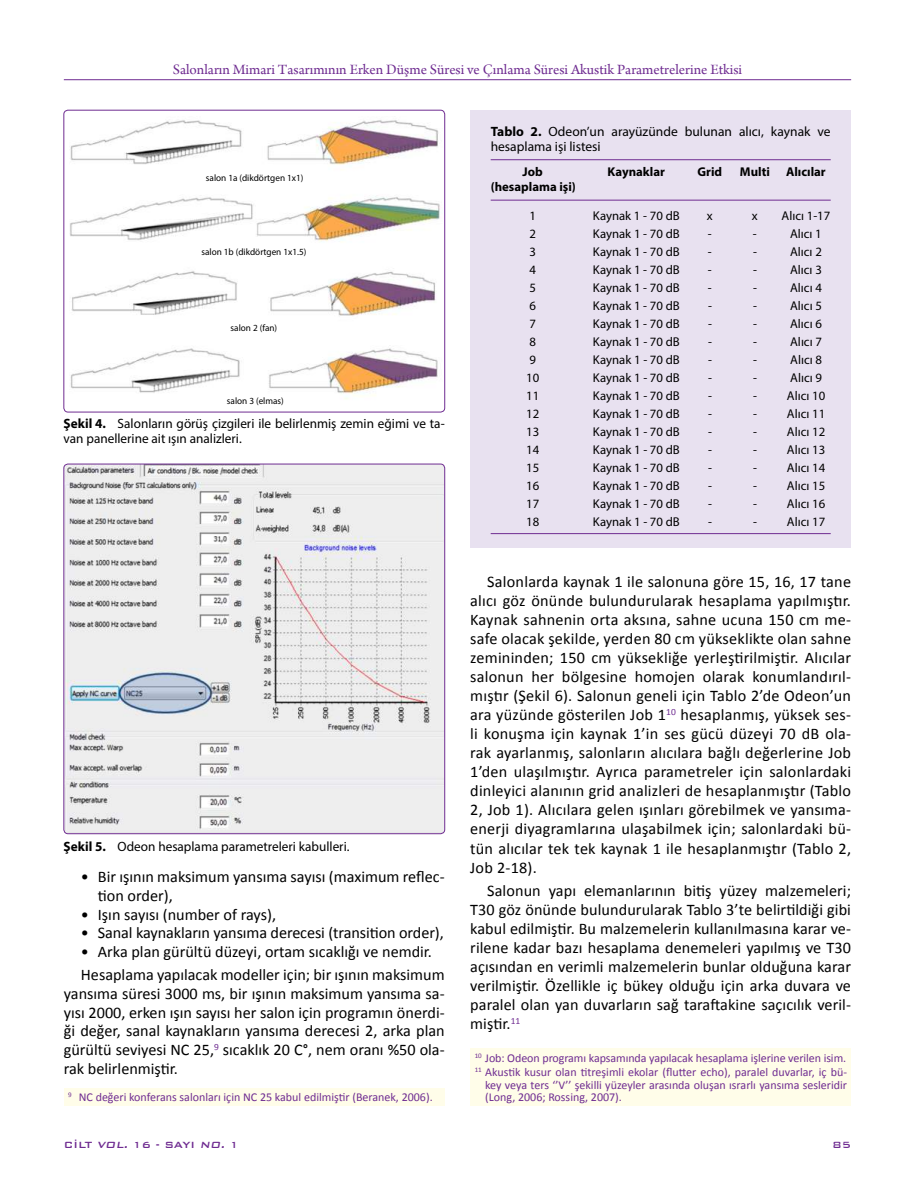
<style>
.page{position:relative;width:915px;height:1191px;background:#fff}
.page>*{position:absolute;margin:0;border:0;box-sizing:border-box;transform-origin:0 0}
.t1{font:16.2px/19px "Calibri";color:#000;text-align:justify}
.t2{font:15px "Arno Pro";color:#6f2c91}
.t3{font:13.5px/15px "Myriad Pro";color:#000}
.t4{font:12.75px "Myriad Pro";color:#000}
.t5{font:700 12.75px "Myriad Pro";color:#000}
.t6{font:12px/14.5px "Calibri";color:#6f2c91}
.t7{font:500 12px "Bank Gothic BT";color:#6f2c91}
.t8{font:9.45px "Myriad Pro";color:#000}
.s1{font-weight:700}
.s2{font-style:italic}
</style>
<div class="page">
<hr style="left:64px;top:79px;width:786px;height:1px;background:#6f2c91">
<div style="left:64px;top:1088px;width:381px;height:17px;background:#fffde9"></div>
<div style="left:470px;top:1048px;width:381px;height:57px;background:#fffde9"></div>
<img style="left:64px;top:110px;width:376px;height:302px">
<div style="left:64px;top:110px;width:381px;height:302px;border:1px solid #6f2c91;border-radius:4px"></div>
<img style="left:64px;top:464px;width:380px;height:369px">
<div style="left:64px;top:464px;width:381px;height:370px;border:1px solid #6f2c91;border-radius:4px"></div>
<div style="left:470px;top:111px;width:380px;height:437px;background:#e8e1f0"></div>
<hr style="left:490px;top:200px;width:340px;height:1px;background:#6f2c91">
<hr style="left:490px;top:159px;width:340px;height:1px;background:#6f2c91">
<hr style="left:490px;top:533px;width:340px;height:1px;background:#6f2c91">
<p class="t2" style="left:173px;top:61px;width:570px">Salonların Mimari Tasarımının Erken Düşme Süresi ve Çınlama Süresi Akustik Parametrelerine Etkisi</p>
<p class="t8" style="left:206px;top:172px;width:99px">salon 1a (dikdörtgen 1x1)</p>
<p class="t8" style="left:201px;top:246px;width:106px">salon 1b (dikdörtgen 1x1.5)</p>
<p class="t8" style="left:230px;top:322px;width:48px">salon 2 (fan)</p>
<p class="t8" style="left:227px;top:395px;width:58px">salon 3 (elmas)</p>
<p class="t3" style="left:64px;top:416px;width:382px"><span class="s1">Şekil 4.</span> Salonların görüş çizgileri ile belirlenmiş zemin eğimi ve ta&shy;van panellerine ait ışın analizleri.</p>
<p class="t3" style="left:64px;top:839px;width:287px"><span class="s1">Şekil 5.</span> Odeon hesaplama parametreleri kabulleri.</p>
<p class="t1" style="left:98px;top:866px;width:348px;text-indent:-17px">• Bir ışının maksimum yansıma sayısı (maximum reflec&shy;tion order),</p>
<p class="t1" style="left:81px;top:904px;width:197px">• Işın sayısı (number of rays),</p>
<p class="t1" style="left:81px;top:922px;width:364px">• Sanal kaynakların yansıma derecesi (transition order),</p>
<p class="t1" style="left:81px;top:939px;width:365px;line-height:23px">• Arka plan gürültü düzeyi, ortam sıcaklığı ve nemdir.<br>Hesaplama yapılacak modeller için; bir ışının maksimum</p>
<p class="t1" style="left:64px;top:983px;width:382px">yansıma süresi 3000 ms, bir ışının maksimum yansıma sa&shy;yısı 2000, erken ışın sayısı her salon için programın önerdi&shy;ği değer, sanal kaynakların yansıma derecesi 2, arka plan gürültü seviyesi NC 25,<sup>9</sup> sıcaklık 20 C°, nem oranı %50 ola&shy;rak belirlenmiştir.</p>
<p class="t6" style="left:68px;top:1089px;width:366px"><sup>9</sup> NC değeri konferans salonları için NC 25 kabul edilmiştir (Beranek, 2006).</p>
<p class="t3" style="left:490px;top:123px;width:341px"><span class="s1">Tablo 2.</span> Odeon’un arayüzünde bulunan alıcı, kaynak ve hesaplama işi listesi</p>
<p class="t5" style="left:522px;top:164px;width:22px">Job</p>
<p class="t5" style="left:607px;top:164px;width:59px">Kaynaklar</p>
<p class="t5" style="left:697px;top:164px;width:26px">Grid</p>
<p class="t5" style="left:739px;top:164px;width:31px">Multi</p>
<p class="t5" style="left:785px;top:164px;width:41px">Alıcılar</p>
<p class="t5" style="left:490px;top:179px;width:87px">(hesaplama işi)</p>
<p class="t4" style="left:529px;top:208px;width:8px">1</p>
<p class="t4" style="left:592px;top:208px;width:88px">Kaynak 1 - 70 dB</p>
<p class="t4" style="left:706px;top:208px;width:7px">x</p>
<p class="t4" style="left:751px;top:208px;width:7px">x</p>
<p class="t4" style="left:781px;top:208px;width:50px">Alıcı 1-17</p>
<p class="t4" style="left:529px;top:226px;width:8px">2</p>
<p class="t4" style="left:592px;top:226px;width:88px">Kaynak 1 - 70 dB</p>
<p class="t4" style="left:707px;top:226px;width:5px">-</p>
<p class="t4" style="left:752px;top:226px;width:5px">-</p>
<p class="t4" style="left:789px;top:226px;width:33px">Alıcı 1</p>
<p class="t4" style="left:529px;top:244px;width:8px">3</p>
<p class="t4" style="left:592px;top:244px;width:88px">Kaynak 1 - 70 dB</p>
<p class="t4" style="left:707px;top:244px;width:5px">-</p>
<p class="t4" style="left:752px;top:244px;width:5px">-</p>
<p class="t4" style="left:789px;top:244px;width:33px">Alıcı 2</p>
<p class="t4" style="left:529px;top:262px;width:8px">4</p>
<p class="t4" style="left:592px;top:262px;width:88px">Kaynak 1 - 70 dB</p>
<p class="t4" style="left:707px;top:262px;width:5px">-</p>
<p class="t4" style="left:752px;top:262px;width:5px">-</p>
<p class="t4" style="left:789px;top:262px;width:33px">Alıcı 3</p>
<p class="t4" style="left:529px;top:280px;width:8px">5</p>
<p class="t4" style="left:592px;top:280px;width:88px">Kaynak 1 - 70 dB</p>
<p class="t4" style="left:707px;top:280px;width:5px">-</p>
<p class="t4" style="left:752px;top:280px;width:5px">-</p>
<p class="t4" style="left:789px;top:280px;width:33px">Alıcı 4</p>
<p class="t4" style="left:529px;top:298px;width:8px">6</p>
<p class="t4" style="left:592px;top:298px;width:88px">Kaynak 1 - 70 dB</p>
<p class="t4" style="left:707px;top:298px;width:5px">-</p>
<p class="t4" style="left:752px;top:298px;width:5px">-</p>
<p class="t4" style="left:789px;top:298px;width:33px">Alıcı 5</p>
<p class="t4" style="left:529px;top:316px;width:8px">7</p>
<p class="t4" style="left:592px;top:316px;width:88px">Kaynak 1 - 70 dB</p>
<p class="t4" style="left:707px;top:316px;width:5px">-</p>
<p class="t4" style="left:752px;top:316px;width:5px">-</p>
<p class="t4" style="left:789px;top:316px;width:33px">Alıcı 6</p>
<p class="t4" style="left:529px;top:334px;width:8px">8</p>
<p class="t4" style="left:592px;top:334px;width:88px">Kaynak 1 - 70 dB</p>
<p class="t4" style="left:707px;top:334px;width:5px">-</p>
<p class="t4" style="left:752px;top:334px;width:5px">-</p>
<p class="t4" style="left:790px;top:334px;width:33px">Alıcı 7</p>
<p class="t4" style="left:529px;top:352px;width:8px">9</p>
<p class="t4" style="left:592px;top:352px;width:88px">Kaynak 1 - 70 dB</p>
<p class="t4" style="left:707px;top:352px;width:5px">-</p>
<p class="t4" style="left:752px;top:352px;width:5px">-</p>
<p class="t4" style="left:790px;top:352px;width:33px">Alıcı 8</p>
<p class="t4" style="left:526px;top:370px;width:15px">10</p>
<p class="t4" style="left:592px;top:370px;width:88px">Kaynak 1 - 70 dB</p>
<p class="t4" style="left:707px;top:370px;width:5px">-</p>
<p class="t4" style="left:752px;top:370px;width:5px">-</p>
<p class="t4" style="left:790px;top:370px;width:33px">Alıcı 9</p>
<p class="t4" style="left:526px;top:388px;width:15px">11</p>
<p class="t4" style="left:592px;top:388px;width:88px">Kaynak 1 - 70 dB</p>
<p class="t4" style="left:707px;top:388px;width:5px">-</p>
<p class="t4" style="left:752px;top:388px;width:74px">- Alıcı 10</p>
<p class="t4" style="left:526px;top:406px;width:15px">12</p>
<p class="t4" style="left:592px;top:406px;width:88px">Kaynak 1 - 70 dB</p>
<p class="t4" style="left:707px;top:406px;width:5px">-</p>
<p class="t4" style="left:752px;top:406px;width:74px">- Alıcı 11</p>
<p class="t4" style="left:526px;top:424px;width:15px">13</p>
<p class="t4" style="left:592px;top:424px;width:88px">Kaynak 1 - 70 dB</p>
<p class="t4" style="left:707px;top:424px;width:5px">-</p>
<p class="t4" style="left:752px;top:424px;width:74px">- Alıcı 12</p>
<p class="t4" style="left:526px;top:442px;width:15px">14</p>
<p class="t4" style="left:592px;top:442px;width:88px">Kaynak 1 - 70 dB</p>
<p class="t4" style="left:707px;top:442px;width:5px">-</p>
<p class="t4" style="left:752px;top:442px;width:74px">- Alıcı 13</p>
<p class="t4" style="left:526px;top:460px;width:15px">15</p>
<p class="t4" style="left:592px;top:460px;width:88px">Kaynak 1 - 70 dB</p>
<p class="t4" style="left:707px;top:460px;width:5px">-</p>
<p class="t4" style="left:752px;top:460px;width:74px">- Alıcı 14</p>
<p class="t4" style="left:526px;top:478px;width:15px">16</p>
<p class="t4" style="left:592px;top:478px;width:88px">Kaynak 1 - 70 dB</p>
<p class="t4" style="left:707px;top:478px;width:5px">-</p>
<p class="t4" style="left:752px;top:478px;width:74px">- Alıcı 15</p>
<p class="t4" style="left:526px;top:496px;width:15px">17</p>
<p class="t4" style="left:592px;top:496px;width:88px">Kaynak 1 - 70 dB</p>
<p class="t4" style="left:707px;top:496px;width:5px">-</p>
<p class="t4" style="left:752px;top:496px;width:74px">- Alıcı 16</p>
<p class="t4" style="left:526px;top:514px;width:15px">18</p>
<p class="t4" style="left:592px;top:514px;width:88px">Kaynak 1 - 70 dB</p>
<p class="t4" style="left:707px;top:514px;width:5px">-</p>
<p class="t4" style="left:752px;top:514px;width:74px">- Alıcı 17</p>
<p class="t1" style="left:470px;top:571px;width:382px;text-indent:17px">Salonlarda kaynak 1 ile salonuna göre 15, 16, 17 tane alıcı göz önünde bulundurularak hesaplama yapılmıştır.<br>Kaynak sahnenin orta aksına, sahne ucuna 150 cm me&shy;safe olacak şekilde, yerden 80 cm yükseklikte olan sahne zemininden; 150 cm yüksekliğe yerleştirilmiştir. Alıcılar salonun her bölgesine homojen olarak konumlandırıl&shy;mıştır (Şekil 6). Salonun geneli için Tablo 2’de Odeon’un ara yüzünde gösterilen Job 1<sup>10</sup> hesaplanmış, yüksek ses&shy;li konuşma için kaynak 1’in ses gücü düzeyi 70 dB ola&shy;rak ayarlanmış, salonların alıcılara bağlı değerlerine Job 1’den ulaşılmıştır. Ayrıca parametreler için salonlardaki dinleyici alanının grid analizleri de hesaplanmıştır (Tablo 2, Job 1). Alıcılara gelen ışınları görebilmek ve yansıma&shy;enerji diyagramlarına ulaşabilmek için; salonlardaki bü&shy;tün alıcılar tek tek kaynak 1 ile hesaplanmıştır (Tablo 2, Job 2-18).</p>
<p class="t1" style="left:470px;top:880px;width:382px;text-indent:17px">Salonun yapı elemanlarının bitiş yüzey malzemeleri; T30 göz önünde bulundurularak Tablo 3’te belirtildiği gibi kabul edilmiştir. Bu malzemelerin kullanılmasına karar ve&shy;rilene kadar bazı hesaplama denemeleri yapılmış ve T30 açısından en verimli malzemelerin bunlar olduğuna karar verilmiştir. Özellikle iç bükey olduğu için arka duvara ve paralel olan yan duvarların sağ taraftakine saçıcılık veril&shy;miştir.<sup>11</sup></p>
<p class="t6" style="left:474px;top:1050px;width:374px"><sup>10</sup> Job: Odeon programı kapsamında yapılacak hesaplama işlerine verilen isim.<br><sup>11</sup> Akustik kusur olan titreşimli ekolar (flutter echo), paralel duvarlar, iç bü-</p>
<p class="t6" style="left:485px;top:1078px;width:363px;line-height:12.5px">key veya ters ‘’V’’ şekilli yüzeyler arasında oluşan ısrarlı yansıma sesleridir (Long, 2006; Rossing, 2007).</p>
<p class="t7" style="left:64px;top:1138px;width:176px">CİLT <span class="s2">VOL.</span> 16 - SAYI <span class="s2">NO.</span> 1</p>
<p class="t7" style="left:832px;top:1138px;width:20px">85</p>
</div>
